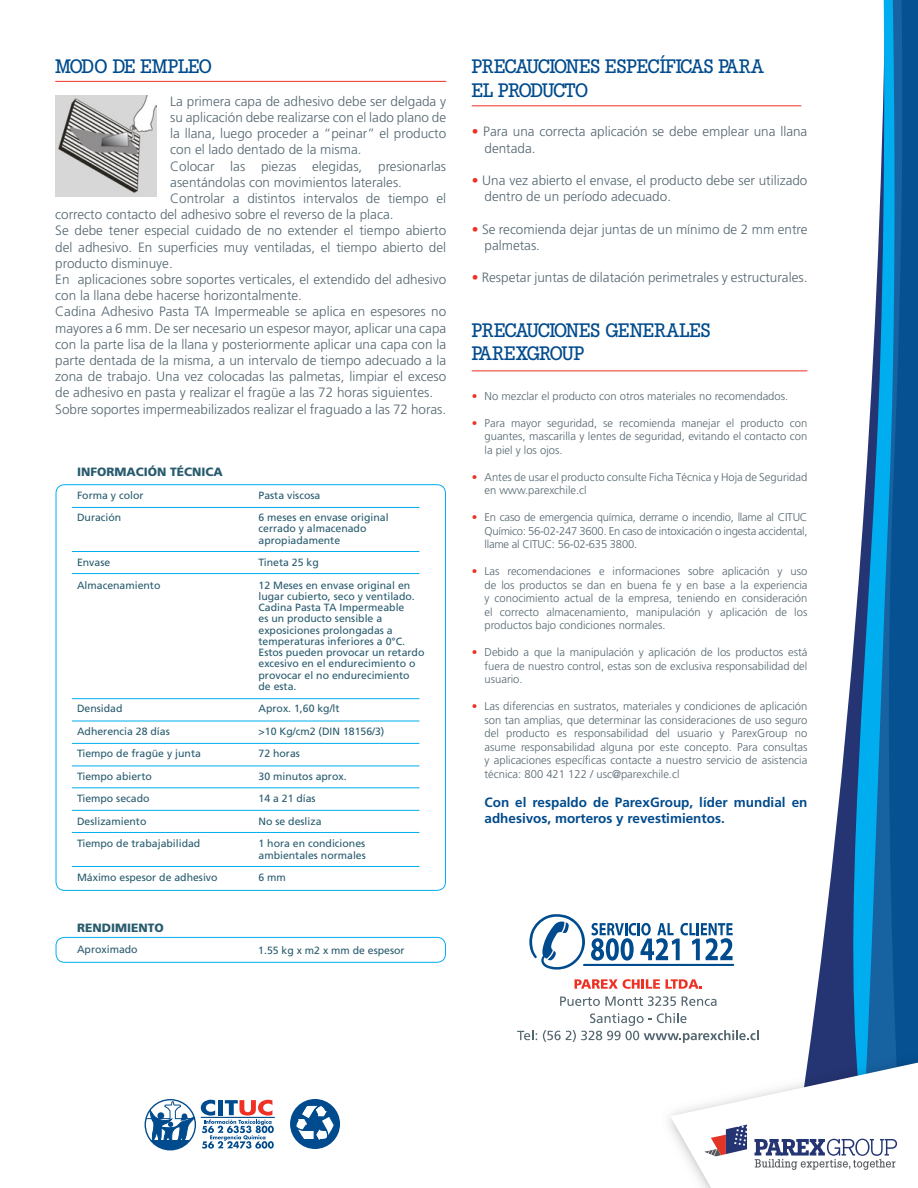
<style>
.page{position:relative;width:918px;height:1188px;background:#fff}
.page>*{position:absolute;margin:0;border:0;box-sizing:border-box;transform-origin:0 0}
.t1{font:500 19.5px/23.4px "Slab Tall X";color:#004b8d}
.t2{font:500 19.5px/23.4px "Slab Tall X";letter-spacing:-.045em;color:#004b8d}
.t3{font:300 13.5px/16.2px "Frutiger";color:#546670}
.t4{font:700 13.5px/16.2px "Frutiger";color:#004b8d}
.t5{font:900 12px "Frutiger";color:#285b6e}
.t6{font:300 11.25px/13.5px "Frutiger";color:#546670;text-align:justify}
.t7{font:10.5px/11.2px "Frutiger";color:#285b6e}
.s1{color:#ee3124}
</style>
<div class="page">
<svg style="left:816px;top:819px;width:21px;height:231px;fill:#253573"></svg>
<svg style="left:837px;top:493px;width:28px;height:557px"></svg>
<svg style="left:865px;top:0;width:53px;height:1050px;background:#2479b3"></svg>
<hr style="left:72px;top:866px;width:347px;height:1px;background:#00aeef">
<hr style="left:72px;top:832px;width:347px;height:1px;background:#00aeef">
<hr style="left:72px;top:810px;width:347px;height:1px;background:#00aeef">
<hr style="left:72px;top:788px;width:347px;height:1px;background:#00aeef">
<hr style="left:72px;top:766px;width:347px;height:1px;background:#00aeef">
<hr style="left:72px;top:743px;width:347px;height:1px;background:#00aeef">
<hr style="left:72px;top:698px;width:347px;height:1px;background:#00aeef">
<hr style="left:72px;top:573px;width:347px;height:1px;background:#00aeef">
<hr style="left:72px;top:551px;width:347px;height:1px;background:#00aeef">
<hr style="left:72px;top:507px;width:347px;height:1px;background:#00aeef">
<svg style="left:575px;top:979px;width:85px;height:10px"></svg>
<svg style="left:666px;top:979px;width:36px;height:10px"></svg>
<svg style="left:560px;top:996px;width:116px;height:10px"></svg>
<svg style="left:682px;top:997px;width:35px;height:9px"></svg>
<svg style="left:517px;top:1030px;width:20px;height:10px"></svg>
<svg style="left:543px;top:1013px;width:216px;height:30px"></svg>
<svg style="left:591px;top:923px;width:142px;height:38px"></svg>
<svg style="left:529px;top:914px;width:56px;height:56px"></svg>
<hr style="left:584px;top:964px;width:149px;height:2px;background:#004b8d">
<div style="left:290px;top:1099px;width:50px;height:50px;background:#004b8d;border-radius:50%"></div>
<svg style="left:290px;top:1103px;width:45px;height:46px"></svg>
<svg style="left:145px;top:1102px;width:50px;height:48px"></svg>
<div style="left:145px;top:1099px;width:51px;height:51px;border:1px solid #004b8d;border-radius:50%"></div>
<svg style="left:201px;top:1100px;width:73px;height:49px"></svg>
<hr style="left:201px;top:1117px;width:73px;height:1px;background:#004b8d">
<div style="left:56px;top:937px;width:390px;height:26px;border:1px solid #00aeef;border-radius:9px"></div>
<img style="left:55px;top:96px;width:101px;height:100px">
<hr style="left:55px;top:81px;width:391px;height:1px;background:#ee3124">
<hr style="left:472px;top:105px;width:329px;height:1px;background:#ee3124">
<hr style="left:472px;top:370px;width:335px;height:1px;background:#ee3124">
<hr style="left:72px;top:721px;width:347px;height:1px;background:#00aeef">
<img style="left:669px;top:1050px;width:249px;height:78px">
<svg style="left:670px;top:1063px;width:248px;height:125px"></svg>
<h1 class="t1" style="left:55px;top:55px;width:158px">MODO DE EMPLEO</h1>
<p class="t3" style="left:170px;top:93px;width:277px">La primera capa de adhesivo debe ser delgada y</p>
<p class="t3" style="left:170px;top:109px;width:277px">su aplicación debe realizarse con el lado plano de</p>
<p class="t3" style="left:170px;top:125px;width:278px">la llana, luego proceder a “peinar” el producto</p>
<p class="t3" style="left:170px;top:142px;width:193px">con el lado dentado de la misma.</p>
<p class="t3" style="left:170px;top:158px;width:277px">Colocar las piezas elegidas, presionarlas</p>
<p class="t3" style="left:170px;top:174px;width:233px">asentándolas con movimientos laterales.</p>
<p class="t3" style="left:170px;top:190px;width:277px">Controlar a distintos intervalos de tiempo el</p>
<p class="t3" style="left:55px;top:206px;width:340px">correcto contacto del adhesivo sobre el reverso de la placa.</p>
<p class="t3" style="left:55px;top:223px;width:392px">Se debe tener especial cuidado de no extender el tiempo abierto</p>
<p class="t3" style="left:55px;top:239px;width:392px">del adhesivo. En superficies muy ventiladas, el tiempo abierto del</p>
<p class="t3" style="left:55px;top:255px;width:119px">producto disminuye.</p>
<p class="t3" style="left:55px;top:271px;width:392px">En aplicaciones sobre soportes verticales, el extendido del adhesivo</p>
<p class="t3" style="left:55px;top:287px;width:248px">con la llana debe hacerse horizontalmente.</p>
<p class="t3" style="left:55px;top:304px;width:392px">Cadina Adhesivo Pasta TA Impermeable se aplica en espesores no</p>
<p class="t3" style="left:55px;top:320px;width:392px">mayores a 6 mm. De ser necesario un espesor mayor, aplicar una capa</p>
<p class="t3" style="left:55px;top:336px;width:393px">con la parte lisa de la llana y posteriormente aplicar una capa con la</p>
<p class="t3" style="left:55px;top:352px;width:393px">parte dentada de la misma, a un intervalo de tiempo adecuado a la</p>
<p class="t3" style="left:55px;top:368px;width:393px">zona de trabajo. Una vez colocadas las palmetas, limpiar el exceso</p>
<p class="t3" style="left:55px;top:385px;width:379px">de adhesivo en pasta y realizar el fragüe a las 72 horas siguientes.</p>
<p class="t3" style="left:55px;top:401px;width:393px">Sobre soportes impermeabilizados realizar el fraguado a las 72 horas.</p>
<p class="t5" style="left:77px;top:465px;width:147px">INFORMACIÓN TÉCNICA</p>
<p class="t7" style="left:77px;top:489px;width:68px">Forma y color</p>
<p class="t7" style="left:259px;top:489px;width:63px">Pasta viscosa</p>
<p class="t7" style="left:77px;top:512px;width:46px">Duración</p>
<p class="t7" style="left:259px;top:512px;width:132px">6 meses en envase original cerrado y almacenado apropiadamente</p>
<p class="t7" style="left:77px;top:557px;width:35px">Envase</p>
<p class="t7" style="left:259px;top:557px;width:62px">Tineta 25 kg</p>
<p class="t7" style="left:77px;top:579px;width:85px">Almacenamiento</p>
<p class="t7" style="left:259px;top:579px;width:167px">12 Meses en envase original en lugar cubierto, seco y ventilado.<br>Cadina Pasta TA Impermeable<br>es un producto sensible a exposiciones prolongadas a temperaturas inferiores a 0°C.<br>Estos pueden provocar un retardo excesivo en el endurecimiento o provocar el no endurecimiento de esta.</p>
<p class="t7" style="left:77px;top:703px;width:47px">Densidad</p>
<p class="t7" style="left:259px;top:703px;width:83px">Aprox. 1,60 kg/lt</p>
<p class="t7" style="left:77px;top:726px;width:94px">Adherencia 28 días</p>
<p class="t7" style="left:259px;top:726px;width:127px">&gt;10 Kg/cm2 (DIN 18156/3)</p>
<p class="t7" style="left:77px;top:748px;width:125px">Tiempo de fragüe y junta</p>
<p class="t7" style="left:259px;top:748px;width:43px">72 horas</p>
<p class="t7" style="left:77px;top:771px;width:76px">Tiempo abierto</p>
<p class="t7" style="left:259px;top:771px;width:90px">30 minutos aprox.</p>
<p class="t7" style="left:77px;top:793px;width:74px">Tiempo secado</p>
<p class="t7" style="left:259px;top:793px;width:59px">14 a 21 días</p>
<p class="t7" style="left:77px;top:816px;width:71px">Deslizamiento</p>
<p class="t7" style="left:259px;top:816px;width:65px">No se desliza</p>
<p class="t7" style="left:77px;top:838px;width:125px">Tiempo de trabajabilidad</p>
<p class="t7" style="left:259px;top:838px;width:109px">1 hora en condiciones ambientales normales</p>
<p class="t7" style="left:77px;top:872px;width:142px">Máximo espesor de adhesivo</p>
<p class="t7" style="left:259px;top:872px;width:29px">6 mm</p>
<p class="t5" style="left:77px;top:920px;width:88px">RENDIMIENTO</p>
<p class="t7" style="left:77px;top:944px;width:62px">Aproximado</p>
<p class="t7" style="left:258px;top:945px;width:148px">1.55 kg x m2 x mm de espesor</p>
<h1 class="t2" style="left:472px;top:55px;width:293px">PRECAUCIONES ESPECÍFICAS PARA<br>EL PRODUCTO</h1>
<p class="t3" style="left:485px;top:124px;width:324px;text-indent:-13px"><span class="s1">•</span> Para una correcta aplicación se debe emplear una llana dentada.</p>
<p class="t3" style="left:485px;top:172px;width:324px;text-indent:-13px"><span class="s1">•</span> Una vez abierto el envase, el producto debe ser utilizado dentro de un período adecuado.</p>
<p class="t3" style="left:485px;top:221px;width:324px;text-indent:-13px"><span class="s1">•</span> Se recomienda dejar juntas de un mínimo de 2 mm entre palmetas.</p>
<p class="t3" style="left:472px;top:269px;width:337px"><span class="s1">•</span> Respetar juntas de dilatación perimetrales y estructurales.</p>
<h1 class="t1" style="left:472px;top:318px;width:240px">PRECAUCIONES GENERALES<br>PAREXGROUP</h1>
<p class="t6" style="left:472px;top:389px;width:318px"><span class="s1">•</span> No mezclar el producto con otros materiales no recomendados.</p>
<p class="t6" style="left:485px;top:416px;width:324px;text-indent:-13px"><span class="s1">•</span> Para mayor seguridad, se recomienda manejar el producto con guantes, mascarilla y lentes de seguridad, evitando el contacto con la piel y los ojos.</p>
<p class="t6" style="left:485px;top:470px;width:324px;text-indent:-13px"><span class="s1">•</span> Antes de usar el producto consulte Ficha Técnica y Hoja de Seguridad en www.parexchile.cl</p>
<p class="t6" style="left:485px;top:511px;width:324px;text-indent:-13px"><span class="s1">•</span> En caso de emergencia química, derrame o incendio, llame al CITUC Químico: 56-02-247 3600. En caso de intoxicación o ingesta accidental, llame al CITUC: 56-02-635 3800.</p>
<p class="t6" style="left:485px;top:565px;width:324px;text-indent:-13px"><span class="s1">•</span> Las recomendaciones e informaciones sobre aplicación y uso de los productos se dan en buena fe y en base a la experiencia y conocimiento actual de la empresa, teniendo en consideración el correcto almacenamiento, manipulación y aplicación de los productos bajo condiciones normales.</p>
<p class="t6" style="left:485px;top:646px;width:324px;text-indent:-13px"><span class="s1">•</span> Debido a que la manipulación y aplicación de los productos está fuera de nuestro control, estas son de exclusiva responsabilidad del usuario.</p>
<p class="t6" style="left:485px;top:700px;width:324px;text-indent:-13px"><span class="s1">•</span> Las diferencias en sustratos, materiales y condiciones de aplicación son tan amplias, que determinar las consideraciones de uso seguro del producto es responsabilidad del usuario y ParexGroup no asume responsabilidad alguna por este concepto. Para consultas y aplicaciones específicas contacte a nuestro servicio de asistencia técnica: 800 421 122 / usc@parexchile.cl</p>
<p class="t4" style="left:485px;top:794px;width:324px">Con el respaldo de ParexGroup, líder mundial en adhesivos, morteros y revestimientos.</p>
</div>
